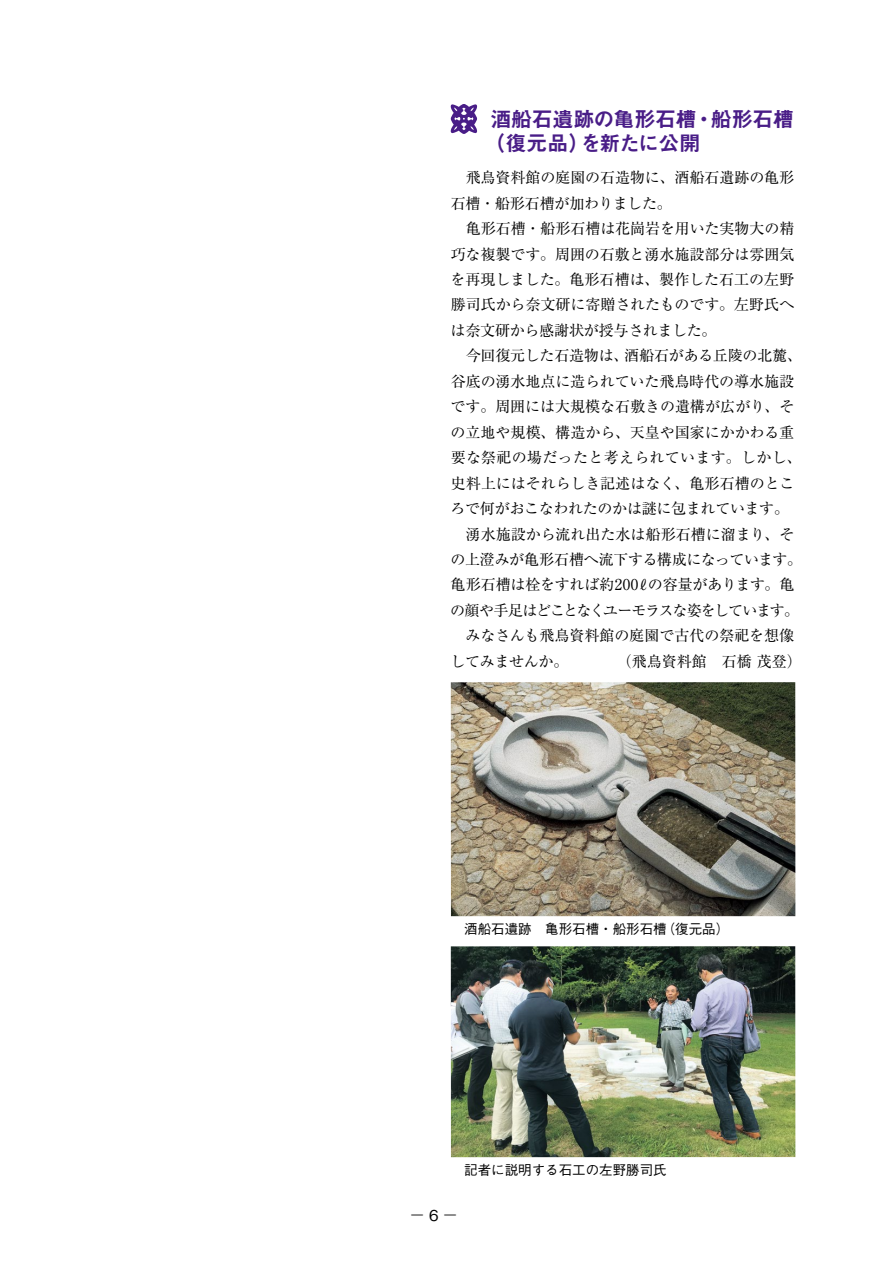
<style>
.page{position:relative;width:893px;height:1263px;background:#fff}
.page>*{position:absolute;margin:0;border:0;box-sizing:border-box;transform-origin:0 0}
.t1{font:21px/23.2px "Midashi Go Pr 6 MB31";letter-spacing:-.01em;color:#491d87}
.t2{font:15px/25.5px "Ryumin Pr 6";letter-spacing:-.005em;color:#000}
.t3{font:15px "Ryumin Pr 6";letter-spacing:-.065em;color:#000}
.t4{font:15px "Ryumin Pr 6";letter-spacing:.02em;color:#000}
.t5{font:500 15px "Gothic BBB Pr 6";color:#000;scale:1.8 1}
.t6{font:500 13.5px "Gothic BBB Pr 6";color:#000}
</style>
<div class="page">
<svg style="left:451px;top:104px;width:26px;height:30px"></svg>
<img style="left:451px;top:946px;width:344px;height:211px">
<img style="left:451px;top:682px;width:344px;height:234px">
<h1 class="t1" style="left:484px;top:107px;width:311px">酒船石遺跡の亀形石槽・船形石槽（復元品）を新たに公開</h1>
<p class="t2" style="left:451px;top:164px;width:345px;text-indent:15px">飛鳥資料館の庭園の石造物に、酒船石遺跡の亀形石槽・船形石槽が加わりました。</p>
<p class="t2" style="left:450px;top:215px;width:345px;text-align:justify;text-indent:15px">亀形石槽・船形石槽は花崗岩を用いた実物大の精巧な複製です。周囲の石敷と湧水施設部分は雰囲気を再現しました。亀形石槽は、製作した石工の左野勝司氏から奈文研に寄贈されたものです。左野氏へは奈文研から感謝状が授与されました。</p>
<p class="t2" style="left:466px;top:342px;width:338px">今回復元した石造物は、酒船石がある丘陵の北麓、</p>
<p class="t2" style="left:451px;top:368px;width:345px">谷底の湧水地点に造られていた飛鳥時代の導水施設</p>
<p class="t2" style="left:451px;top:393px;width:345px">です。周囲には大規模な石敷きの遺構が広がり、そ</p>
<p class="t2" style="left:451px;top:419px;width:345px">の立地や規模、構造から、天皇や国家にかかわる重</p>
<p class="t4" style="left:451px;top:446px;width:353px">要な祭祀の場だったと考えられています。しかし、</p>
<p class="t2" style="left:451px;top:469px;width:345px">史料上にはそれらしき記述はなく、亀形石槽のとこ</p>
<p class="t2" style="left:450px;top:495px;width:340px">ろで何がおこなわれたのかは謎に包まれています。</p>
<p class="t2" style="left:466px;top:520px;width:330px">湧水施設から流れ出た水は船形石槽に溜まり、そ</p>
<p class="t2" style="left:450px;top:546px;width:353px">の上澄みが亀形石槽へ流下する構成になっています。</p>
<p class="t2" style="left:451px;top:571px;width:345px">亀形石槽は栓をすれば約200ℓの容量があります。亀</p>
<p class="t3" style="left:450px;top:598px;width:351px">の顔や手足はどことなくユーモラスな姿をしています。</p>
<p class="t2" style="left:466px;top:622px;width:330px">みなさんも飛鳥資料館の庭園で古代の祭祀を想像</p>
<p class="t2" style="left:450px;top:648px;width:119px">してみませんか。</p>
<p class="t2" style="left:617px;top:648px;width:186px">（飛鳥資料館　石橋茂登）</p>
<p class="t6" style="left:464px;top:918px;width:266px">酒船石遺跡　亀形石槽・船形石槽（復元品）</p>
<p class="t6" style="left:464px;top:1159px;width:204px">記者に説明する石工の左野勝司氏</p>
<p class="t5" style="left:410px;top:1202px;width:27px">–6 –</p>
</div>
